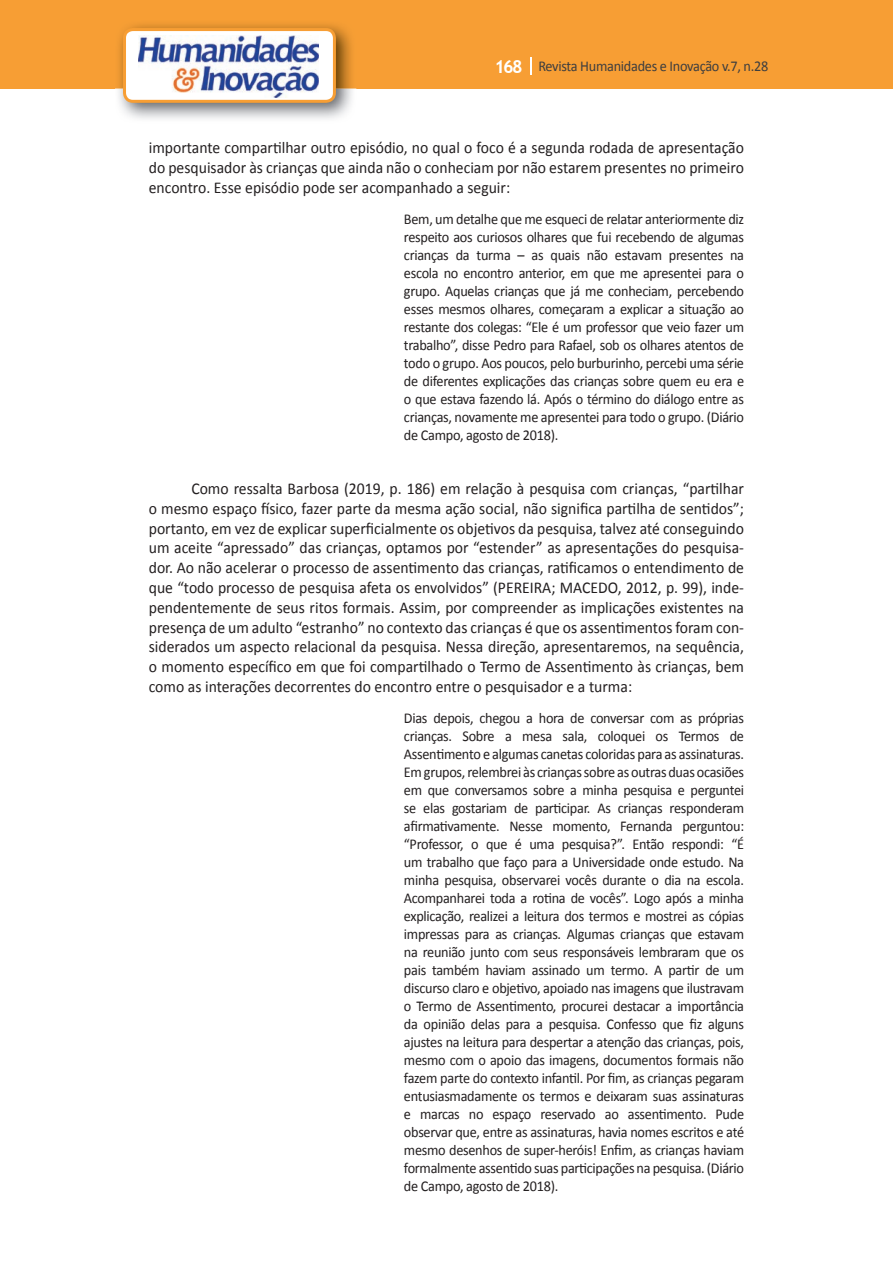
<style>
.page{position:relative;width:893px;height:1263px;background:#fff}
.page>*{position:absolute;margin:0;border:0;box-sizing:border-box;transform-origin:0 0}
.t1{font:16.5px/19.8px "Calibri";color:#231f20;text-align:justify;scale:.95 1}
.t2{font:15px/18px "Calibri";letter-spacing:-.02em;color:#231f20;text-align:justify;scale:.95 1}
.t3{font:15px "Calibri";letter-spacing:-.02em;color:#3e3e3f;scale:.95 1}
.s1{font-family:"Trebuchet MS";font-weight:700;font-size:18px;color:#fff}
</style>
<div class="page">
<div style="left:0;top:0;width:893px;height:88px;background:#f79e34"></div>
<svg style="left:530px;top:57px;width:2px;height:18px"></svg>
<img style="left:115px;top:24px;width:241px;height:95px">
<svg style="left:123px;top:28px;width:213px;height:75px"></svg>
<p class="t3" style="left:495px;top:57px;width:290px"><span class="s1">168</span> Revista Humanidades e Inovação v.7, n.28</p>
<p class="t1" style="left:149px;top:138px;width:628px">importante compartilhar outro episódio, no qual o foco é a segunda rodada de apresentação do pesquisador às crianças que ainda não o conheciam por não estarem presentes no primeiro encontro. Esse episódio pode ser acompanhado a seguir:</p>
<p class="t2" style="left:404px;top:210px;width:360px">Bem, um detalhe que me esqueci de relatar anteriormente diz respeito aos curiosos olhares que fui recebendo de algumas crianças da turma – as quais não estavam presentes na escola no encontro anterior, em que me apresentei para o grupo. Aquelas crianças que já me conheciam, percebendo esses mesmos olhares, começaram a explicar a situação ao restante dos colegas: “Ele é um professor que veio fazer um trabalho”, disse Pedro para Rafael, sob os olhares atentos de todo o grupo. Aos poucos, pelo burburinho, percebi uma série de diferentes explicações das crianças sobre quem eu era e o que estava fazendo lá. Após o término do diálogo entre as crianças, novamente me apresentei para todo o grupo. (Diário de Campo, agosto de 2018).</p>
<p class="t1" style="left:149px;top:479px;width:628px;text-indent:43px">Como ressalta Barbosa (2019, p. 186) em relação à pesquisa com crianças, “partilhar o mesmo espaço físico, fazer parte da mesma ação social, não significa partilha de sentidos”; portanto, em vez de explicar superficialmente os objetivos da pesquisa, talvez até conseguindo um aceite “apressado” das crianças, optamos por “estender” as apresentações do pesquisa&shy;dor. Ao não acelerar o processo de assentimento das crianças, ratificamos o entendimento de que “todo processo de pesquisa afeta os envolvidos” (PEREIRA; MACEDO, 2012, p. 99), inde&shy;pendentemente de seus ritos formais. Assim, por compreender as implicações existentes na presença de um adulto “estranho” no contexto das crianças é que os assentimentos foram con&shy;siderados um aspecto relacional da pesquisa. Nessa direção, apresentaremos, na sequência, o momento específico em que foi compartilhado o Termo de Assentimento às crianças, bem como as interações decorrentes do encontro entre o pesquisador e a turma:</p>
<p class="t2" style="left:404px;top:709px;width:360px">Dias depois, chegou a hora de conversar com as próprias crianças. Sobre a mesa sala, coloquei os Termos de Assentimento e algumas canetas coloridas para as assinaturas.<br>Em grupos, relembrei às crianças sobre as outras duas ocasiões em que conversamos sobre a minha pesquisa e perguntei se elas gostariam de participar. As crianças responderam afirmativamente. Nesse momento, Fernanda perguntou: “Professor, o que é uma pesquisa?”. Então respondi: “É um trabalho que faço para a Universidade onde estudo. Na minha pesquisa, observarei vocês durante o dia na escola.<br>Acompanharei toda a rotina de vocês”. Logo após a minha explicação, realizei a leitura dos termos e mostrei as cópias impressas para as crianças. Algumas crianças que estavam na reunião junto com seus responsáveis lembraram que os pais também haviam assinado um termo. A partir de um discurso claro e objetivo, apoiado nas imagens que ilustravam o Termo de Assentimento, procurei destacar a importância da opinião delas para a pesquisa. Confesso que fiz alguns ajustes na leitura para despertar a atenção das crianças, pois, mesmo com o apoio das imagens, documentos formais não fazem parte do contexto infantil. Por fim, as crianças pegaram entusiasmadamente os termos e deixaram suas assinaturas e marcas no espaço reservado ao assentimento. Pude observar que, entre as assinaturas, havia nomes escritos e até mesmo desenhos de super-heróis! Enfim, as crianças haviam formalmente assentido suas participações na pesquisa. (Diário de Campo, agosto de 2018).</p>
</div>
